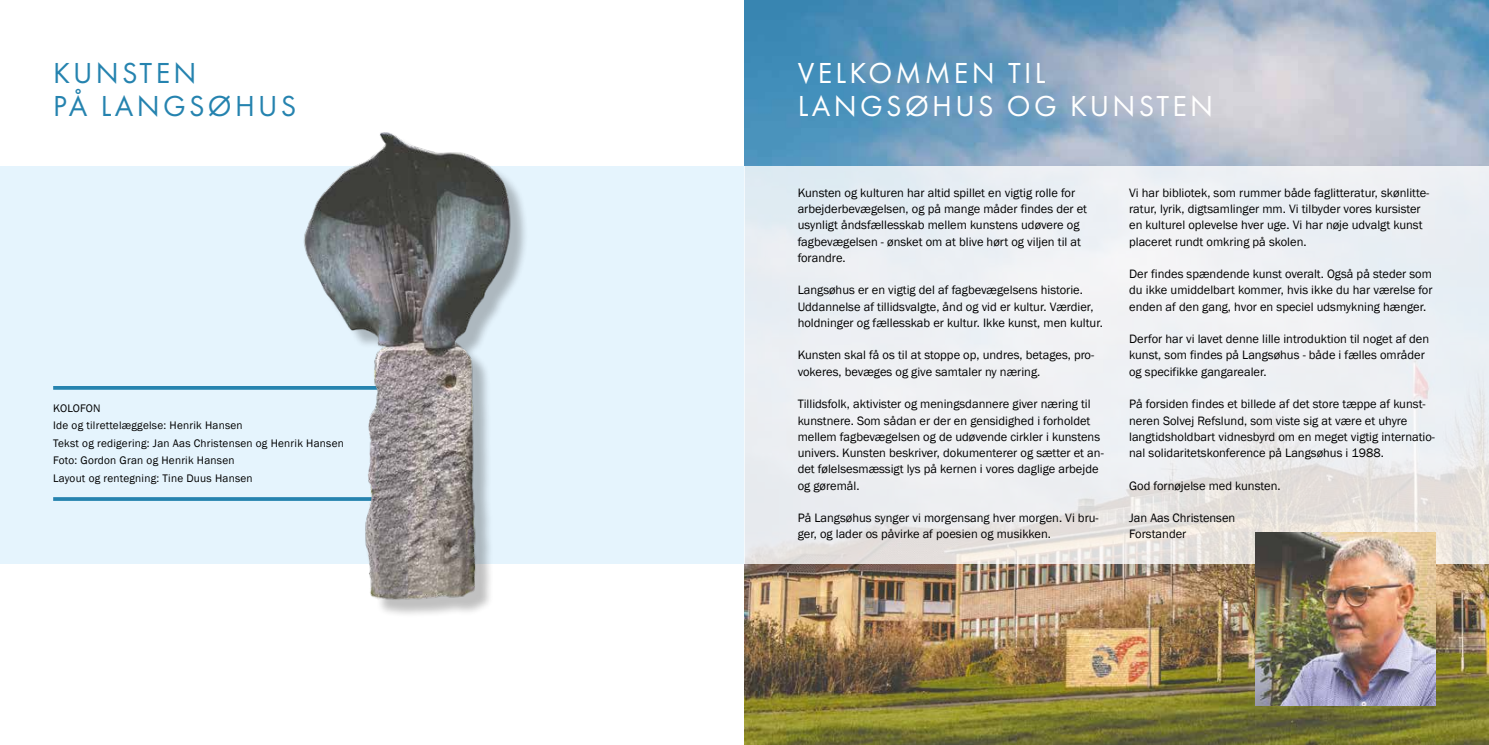
<style>
.page{position:relative;width:1489px;height:745px;background:#fff}
.page>*{position:absolute;margin:0;border:0;box-sizing:border-box;transform-origin:0 0}
.t1{font:30px/32.5px "Futura PT";letter-spacing:.11em;color:#fff}
.t2{font:30px/32.5px "Futura PT";letter-spacing:.11em;color:#2583af}
.t3{font:12.5px/16.2px "Franklin Gothic";color:#000}
.t4{font:11.25px/17.5px "Franklin Gothic";letter-spacing:.02em;color:#000}
</style>
<div class="page">
<img style="left:744px;top:0;width:744px;height:744px">
<div style="left:0;top:167px;width:744px;height:396px;background:#dff2fd"></div>
<svg style="left:744px;top:167px;width:744px;height:396px;fill:#edeff3"></svg>
<hr style="left:53px;top:386px;width:347px;height:3px;background:#2583af">
<hr style="left:53px;top:497px;width:347px;height:3px;background:#2583af">
<img style="left:1254px;top:532px;width:181px;height:173px">
<div style="left:310px;top:137px;width:219px;height:480px;background:#000;opacity:.25"></div>
<img style="left:292px;top:132px;width:230px;height:469px">
<h1 class="t2" style="left:53px;top:57px;width:245px">KUNSTEN<br>PÅ LANGSØHUS</h1>
<p class="t4" style="left:53px;top:399px;width:292px">KOLOFON<br>Ide og tilrettelæggelse: Henrik Hansen<br>Tekst og redigering: Jan Aas Christensen og Henrik Hansen Foto: Gordon Gran og Henrik Hansen<br>Layout og rentegning: Tine Duus Hansen</p>
<h1 class="t1" style="left:797px;top:57px;width:417px">VELKOMMEN TIL<br>LANGSØHUS OG KUNSTEN</h1>
<p class="t3" style="left:797px;top:185px;width:291px">Kunsten og kulturen har altid spillet en vigtig rolle for arbejderbevægelsen, og på mange måder findes der et usynligt åndsfællesskab mellem kunstens udøvere og fagbevægelsen - ønsket om at blive hørt og viljen til at forandre.</p>
<p class="t3" style="left:797px;top:282px;width:307px">Langsøhus er en vigtig del af fagbevægelsens historie.<br>Uddannelse af tillidsvalgte, ånd og vid er kultur. Værdier, holdninger og fællesskab er kultur. Ikke kunst, men kultur.</p>
<p class="t3" style="left:797px;top:347px;width:298px">Kunsten skal få os til at stoppe op, undres, betages, pro&shy;vokeres, bevæges og give samtaler ny næring.</p>
<p class="t3" style="left:797px;top:396px;width:307px">Tillidsfolk, aktivister og meningsdannere giver næring til kunstnere. Som sådan er der en gensidighed i forholdet mellem fagbevægelsen og de udøvende cirkler i kunstens univers. Kunsten beskriver, dokumenterer og sætter et an&shy;det følelsesmæssigt lys på kernen i vores daglige arbejde og gøremål.</p>
<p class="t3" style="left:797px;top:510px;width:302px">På Langsøhus synger vi morgensang hver morgen. Vi bru&shy;ger, og lader os påvirke af poesien og musikken.</p>
<p class="t3" style="left:1129px;top:185px;width:302px">Vi har bibliotek, som rummer både faglitteratur, skønlitte&shy;ratur, lyrik, digtsamlinger mm. Vi tilbyder vores kursister en kulturel oplevelse hver uge. Vi har nøje udvalgt kunst placeret rundt omkring på skolen.</p>
<p class="t3" style="left:1129px;top:266px;width:305px;text-align:justify">Der findes spændende kunst overalt. Også på steder som du ikke umiddelbart kommer, hvis ikke du har værelse for enden af den gang, hvor en speciel udsmykning hænger.</p>
<p class="t3" style="left:1129px;top:331px;width:301px">Derfor har vi lavet denne lille introduktion til noget af den kunst, som findes på Langsøhus - både i fælles områder og specifikke gangarealer.</p>
<p class="t3" style="left:1129px;top:396px;width:307px">På forsiden findes et billede af det store tæppe af kunst&shy;neren Solvej Refslund, som viste sig at være et uhyre langtidsholdbart vidnesbyrd om en meget vigtig internatio&shy;nal solidaritetskonference på Langsøhus i 1988.</p>
<p class="t3" style="left:1129px;top:477px;width:153px">God fornøjelse med kunsten.</p>
<p class="t3" style="left:1129px;top:510px;width:108px">Jan Aas Christensen<br>Forstander</p>
</div>
